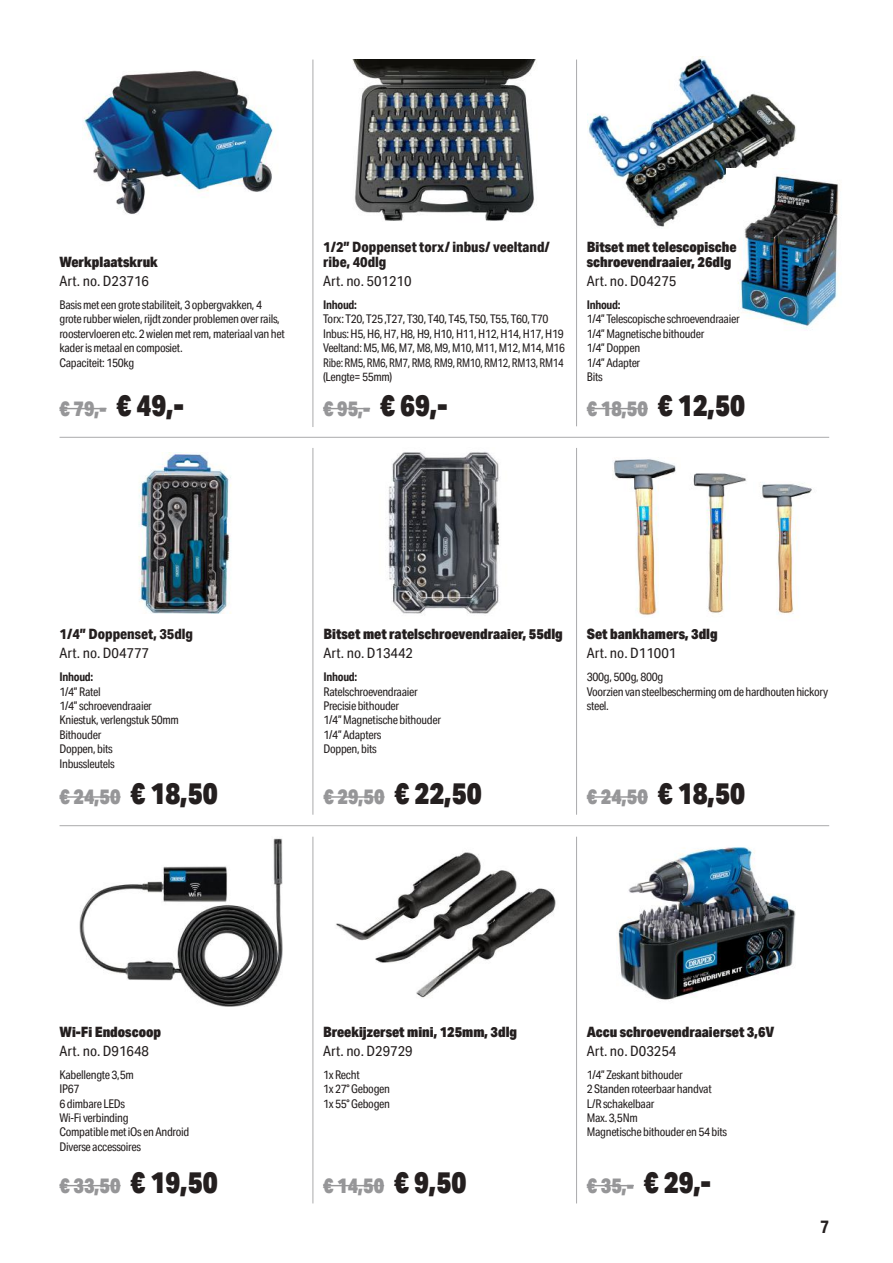
<style>
.page{position:relative;width:893px;height:1263px;background:#fff}
.page>*{position:absolute;margin:0;border:0;box-sizing:border-box;transform-origin:0 0}
.t1{font:900 21px "Aktiv Grotesk Cd";color:#969698}
.t2{font:700 18px "Aktiv Grotesk Cd";color:#241f1f}
.t3{font:900 14.25px/15px "Aktiv Grotesk Cd";color:#241f1f;scale:1.05 1}
.t4{font:14.25px "Aktiv Grotesk Cd";color:#241f1f;scale:1.05 1}
.t5{font:800 14.25px/15px "Aktiv Grotesk Cd";color:#241f1f;scale:1.05 1}
.t6{font:12px/14.4px "Aktiv Grotesk Cd";letter-spacing:-.025em;color:#241f1f}
.t7{font:700 12px "Aktiv Grotesk Cd";letter-spacing:-.025em;color:#241f1f}
.s1{font-size:30px;color:#241f1f}
</style>
<div class="page">
<img style="left:588px;top:56px;width:208px;height:171px">
<img style="left:693px;top:473px;width:53px;height:140px">
<img style="left:762px;top:482px;width:50px;height:132px">
<img style="left:613px;top:459px;width:63px;height:157px">
<hr style="left:60px;top:408px;width:47px;height:1px;background:#969698">
<hr style="left:323px;top:408px;width:47px;height:1px;background:#969698">
<hr style="left:60px;top:796px;width:61px;height:2px;background:#969698">
<hr style="left:324px;top:796px;width:61px;height:2px;background:#969698">
<hr style="left:313px;top:60px;width:1px;height:367px;background:#aaaaac">
<hr style="left:576px;top:60px;width:1px;height:366px;background:#aaaaac">
<img style="left:84px;top:70px;width:189px;height:144px">
<img style="left:138px;top:452px;width:93px;height:161px">
<img style="left:79px;top:838px;width:204px;height:169px">
<img style="left:352px;top:59px;width:185px;height:162px">
<img style="left:388px;top:452px;width:111px;height:162px">
<img style="left:336px;top:852px;width:220px;height:146px">
<hr style="left:587px;top:408px;width:61px;height:1px;background:#969698">
<img style="left:726px;top:169px;width:113px;height:160px">
<img style="left:618px;top:847px;width:177px;height:153px">
<hr style="left:587px;top:796px;width:61px;height:2px;background:#969698">
<hr style="left:60px;top:1185px;width:61px;height:1px;background:#969698">
<hr style="left:313px;top:837px;width:1px;height:366px;background:#aaaaac">
<hr style="left:576px;top:837px;width:1px;height:366px;background:#aaaaac">
<hr style="left:323px;top:1185px;width:61px;height:1px;background:#969698">
<hr style="left:587px;top:1185px;width:47px;height:1px;background:#969698">
<hr style="left:60px;top:437px;width:769px;height:1px;background:#aaaaac">
<hr style="left:60px;top:825px;width:769px;height:1px;background:#aaaaac">
<hr style="left:576px;top:448px;width:1px;height:367px;background:#aaaaac">
<hr style="left:313px;top:448px;width:1px;height:367px;background:#aaaaac">
<p class="t3" style="left:60px;top:254px;width:95px">Werkplaatskruk</p>
<p class="t4" style="left:60px;top:273px;width:87px">Art. no. D23716</p>
<p class="t6" style="left:60px;top:297px;width:227px">Basis met een grote stabiliteit, 3 opbergvakken, 4 grote rubber wielen, rijdt zonder problemen over rails, roostervloeren etc. 2 wielen met rem, materiaal van het kader is metaal en composiet.<br>Capaciteit: 150kg</p>
<p class="t5" style="left:323px;top:239px;width:217px">1/2” Doppenset torx/ inbus/ veeltand/ ribe, 40dlg</p>
<p class="t4" style="left:323px;top:273px;width:86px">Art. no. 501210</p>
<p class="t7" style="left:323px;top:297px;width:35px">Inhoud:</p>
<p class="t6" style="left:323px;top:312px;width:243px">Torx: T20, T25 ,T27, T30, T40, T45, T50, T55, T60, T70<br>Inbus: H5, H6, H7, H8, H9, H10, H11, H12, H14, H17, H19<br>Veeltand: M5, M6, M7, M8, M9, M10, M11, M12, M14, M16<br>Ribe: RM5, RM6, RM7, RM8, RM9, RM10, RM12, RM13, RM14 (Lengte= 55mm)</p>
<h1 class="t1" style="left:60px;top:395px;width:126px">€ 79,- <span class="s1">€ 49,-</span></h1>
<h1 class="t1" style="left:323px;top:395px;width:126px">€ 95,- <span class="s1">€ 69,-</span></h1>
<p class="t3" style="left:587px;top:239px;width:144px">Bitset met telescopische schroevendraaier, 26dlg</p>
<p class="t4" style="left:587px;top:273px;width:87px">Art. no. D04275</p>
<p class="t7" style="left:587px;top:297px;width:35px">Inhoud:</p>
<p class="t6" style="left:587px;top:312px;width:154px">1/4” Telescopische schroevendraaier<br>1/4” Magnetische bithouder<br>1/4” Doppen<br>1/4” Adapter<br>Bits</p>
<h1 class="t1" style="left:587px;top:395px;width:160px">€ 18,50 <span class="s1">€ 12,50</span></h1>
<p class="t5" style="left:60px;top:626px;width:129px">1/4” Doppenset, 35dlg</p>
<p class="t4" style="left:60px;top:645px;width:87px">Art. no. D04777</p>
<p class="t7" style="left:60px;top:669px;width:35px">Inhoud:</p>
<p class="t6" style="left:60px;top:684px;width:121px">1/4” Ratel<br>1/4” schroevendraaier<br>Kniestuk, verlengstuk 50mm<br>Bithouder<br>Doppen, bits<br>Inbussleutels</p>
<p class="t3" style="left:324px;top:626px;width:229px">Bitset met ratelschroevendraaier, 55dlg</p>
<p class="t4" style="left:324px;top:645px;width:87px">Art. no. D13442</p>
<p class="t7" style="left:324px;top:669px;width:35px">Inhoud:</p>
<p class="t6" style="left:324px;top:684px;width:119px">Ratelschroevendraaier<br>Precisie bithouder<br>1/4” Magnetische bithouder<br>1/4” Adapters<br>Doppen, bits</p>
<h1 class="t1" style="left:60px;top:783px;width:160px">€ 24,50 <span class="s1">€ 18,50</span></h1>
<h1 class="t1" style="left:324px;top:783px;width:160px">€ 29,50 <span class="s1">€ 22,50</span></h1>
<p class="t3" style="left:587px;top:626px;width:126px">Set bankhamers, 3dlg</p>
<p class="t4" style="left:587px;top:645px;width:87px">Art. no. D11001</p>
<p class="t6" style="left:587px;top:670px;width:243px">300g, 500g, 800g<br>Voorzien van steelbescherming om de hardhouten hickory steel.</p>
<h1 class="t1" style="left:587px;top:783px;width:160px">€ 24,50 <span class="s1">€ 18,50</span></h1>
<p class="t3" style="left:60px;top:1024px;width:98px">Wi-Fi Endoscoop</p>
<p class="t4" style="left:60px;top:1042px;width:87px">Art. no. D91648</p>
<p class="t6" style="left:60px;top:1067px;width:131px">Kabellengte 3,5m<br>IP67<br>6 dimbare LEDs<br>Wi-Fi verbinding<br>Compatible met iOs en Android<br>Diverse accessoires</p>
<h1 class="t1" style="left:60px;top:1172px;width:160px">€ 33,50 <span class="s1">€ 19,50</span></h1>
<p class="t3" style="left:323px;top:1024px;width:186px">Breekijzerset mini, 125mm, 3dlg</p>
<p class="t4" style="left:323px;top:1042px;width:87px">Art. no. D29729</p>
<p class="t6" style="left:323px;top:1067px;width:68px">1x Recht<br>1x 27° Gebogen<br>1x 55° Gebogen</p>
<h1 class="t1" style="left:323px;top:1172px;width:145px">€ 14,50 <span class="s1">€ 9,50</span></h1>
<p class="t3" style="left:587px;top:1024px;width:180px">Accu schroevendraaierset 3,6V</p>
<p class="t4" style="left:587px;top:1042px;width:87px">Art. no. D03254</p>
<p class="t6" style="left:587px;top:1067px;width:142px">1/4” Zeskant bithouder<br>2 Standen roteerbaar handvat<br>L/R schakelbaar<br>Max. 3,5Nm<br>Magnetische bithouder en 54 bits</p>
<h1 class="t1" style="left:587px;top:1172px;width:126px">€ 35,- <span class="s1">€ 29,-</span></h1>
<h2 class="t2" style="left:820px;top:1216px;width:10px">7</h2>
</div>
